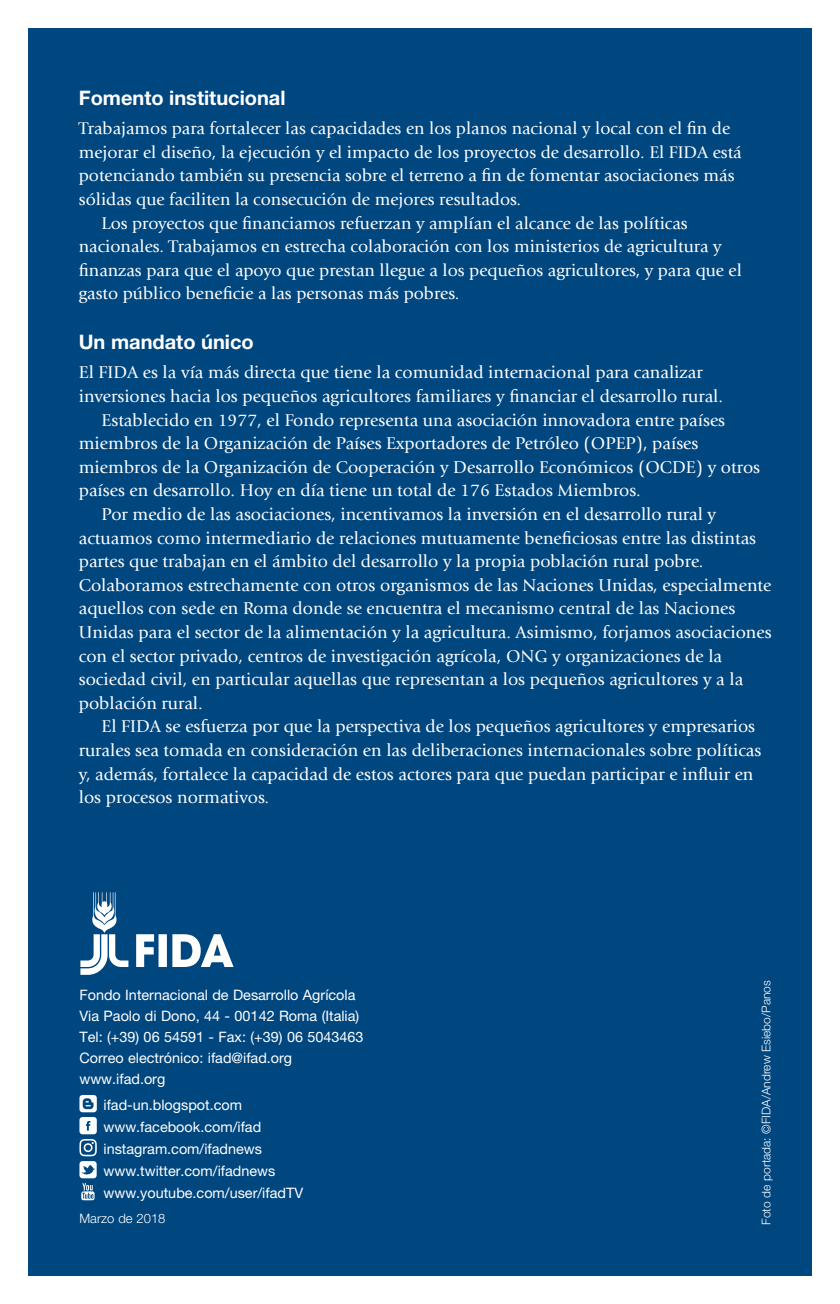
<style>
.page{position:relative;width:840px;height:1304px;background:#fff}
.page>*{position:absolute;margin:0;border:0;box-sizing:border-box;transform-origin:0 0}
.t1{font:700 20px "Helvetica Neue LT Std";color:#fff}
.t2{font:17.8px "Giovanni Std";color:#fff}
.t3{font:17.6px "Giovanni Std";color:#fff}
.t4{font:14.4px/21px "Helvetica Neue LT Std";color:#fff}
.t5{font:300 13px "Helvetica Neue LT Std";color:#fff}
.t6{font:300 12px "Helvetica Neue LT Std";color:#fff}
</style>
<div class="page">
<div style="left:28px;top:28px;width:783px;height:1248px;background:#00467f"></div>
<svg style="left:136px;top:934px;width:97px;height:33px"></svg>
<svg style="left:80px;top:892px;width:48px;height:83px"></svg>
<svg style="left:79px;top:1095px;width:18px;height:105px"></svg>
<p class="t1" style="left:79px;top:85px;width:208px">Fomento institucional</p>
<p class="t3" style="left:79px;top:119px;width:652px">Trabajamos para fortalecer las capacidades en los planos nacional y local con el fin de</p>
<p class="t3" style="left:79px;top:142px;width:664px">mejorar el diseño, la ejecución y el impacto de los proyectos de desarrollo. El FIDA está</p>
<p class="t3" style="left:79px;top:166px;width:657px">potenciando también su presencia sobre el terreno a fin de fomentar asociaciones más</p>
<p class="t3" style="left:79px;top:189px;width:443px">sólidas que faciliten la consecución de mejores resultados.</p>
<p class="t3" style="left:101px;top:213px;width:587px">Los proyectos que financiamos refuerzan y amplían el alcance de las políticas</p>
<p class="t3" style="left:79px;top:237px;width:643px">nacionales. Trabajamos en estrecha colaboración con los ministerios de agricultura y</p>
<p class="t3" style="left:79px;top:260px;width:664px">finanzas para que el apoyo que prestan llegue a los pequeños agricultores, y para que el</p>
<p class="t3" style="left:79px;top:284px;width:382px">gasto público beneficie a las personas más pobres.</p>
<p class="t1" style="left:79px;top:330px;width:176px">Un mandato único</p>
<p class="t2" style="left:79px;top:363px;width:625px">El FIDA es la vía más directa que tiene la comunidad internacional para canalizar</p>
<p class="t2" style="left:79px;top:386px;width:645px">inversiones hacia los pequeños agricultores familiares y financiar el desarrollo rural.</p>
<p class="t2" style="left:101px;top:410px;width:624px">Establecido en 1977, el Fondo representa una asociación innovadora entre países</p>
<p class="t2" style="left:79px;top:433px;width:620px">miembros de la Organización de Países Exportadores de Petróleo (OPEP), países</p>
<p class="t2" style="left:79px;top:457px;width:682px">miembros de la Organización de Cooperación y Desarrollo Económicos (OCDE) y otros</p>
<p class="t2" style="left:79px;top:481px;width:563px">países en desarrollo. Hoy en día tiene un total de 176 Estados Miembros.</p>
<p class="t2" style="left:101px;top:504px;width:615px">Por medio de las asociaciones, incentivamos la inversión en el desarrollo rural y</p>
<p class="t2" style="left:79px;top:528px;width:678px">actuamos como intermediario de relaciones mutuamente beneficiosas entre las distintas</p>
<p class="t2" style="left:79px;top:551px;width:625px">partes que trabajan en el ámbito del desarrollo y la propia población rural pobre.</p>
<p class="t2" style="left:79px;top:575px;width:693px">Colaboramos estrechamente con otros organismos de las Naciones Unidas, especialmente</p>
<p class="t2" style="left:79px;top:599px;width:657px">aquellos con sede en Roma donde se encuentra el mecanismo central de las Naciones</p>
<p class="t2" style="left:79px;top:622px;width:694px">Unidas para el sector de la alimentación y la agricultura. Asimismo, forjamos asociaciones</p>
<p class="t2" style="left:79px;top:646px;width:644px">con el sector privado, centros de investigación agrícola, ONG y organizaciones de la</p>
<p class="t2" style="left:79px;top:669px;width:665px">sociedad civil, en particular aquellas que representan a los pequeños agricultores y a la</p>
<p class="t2" style="left:79px;top:693px;width:125px">población rural.</p>
<p class="t2" style="left:101px;top:717px;width:654px">El FIDA se esfuerza por que la perspectiva de los pequeños agricultores y empresarios</p>
<p class="t2" style="left:79px;top:740px;width:683px">rurales sea tomada en consideración en las deliberaciones internacionales sobre políticas</p>
<p class="t2" style="left:79px;top:764px;width:675px">y, además, fortalece la capacidad de estos actores para que puedan participar e influir en</p>
<p class="t2" style="left:79px;top:787px;width:192px">los procesos normativos.</p>
<p class="t4" style="left:79px;top:984px;width:285px">Fondo Internacional de Desarrollo Agrícola Via Paolo di Dono, 44 - 00142 Roma (Italia)<br>Tel: (+39) 06 54591 - Fax: (+39) 06 5043463<br>Correo electrónico: ifad@ifad.org www.ifad.org</p>
<p class="t4" style="left:103px;top:1094px;width:201px;line-height:22px">ifad-un.blogspot.com www.facebook.com/ifad instagram.com/ifadnews www.twitter.com/ifadnews www.youtube.com/user/ifadTV</p>
<p class="t5" style="left:79px;top:1210px;width:87px">Marzo de 2018</p>
<p class="t6" style="left:758px;top:1225px;width:246px;rotate:-90deg">Foto de portada: ©FIDA/Andrew Esiebo/Panos</p>
</div>
